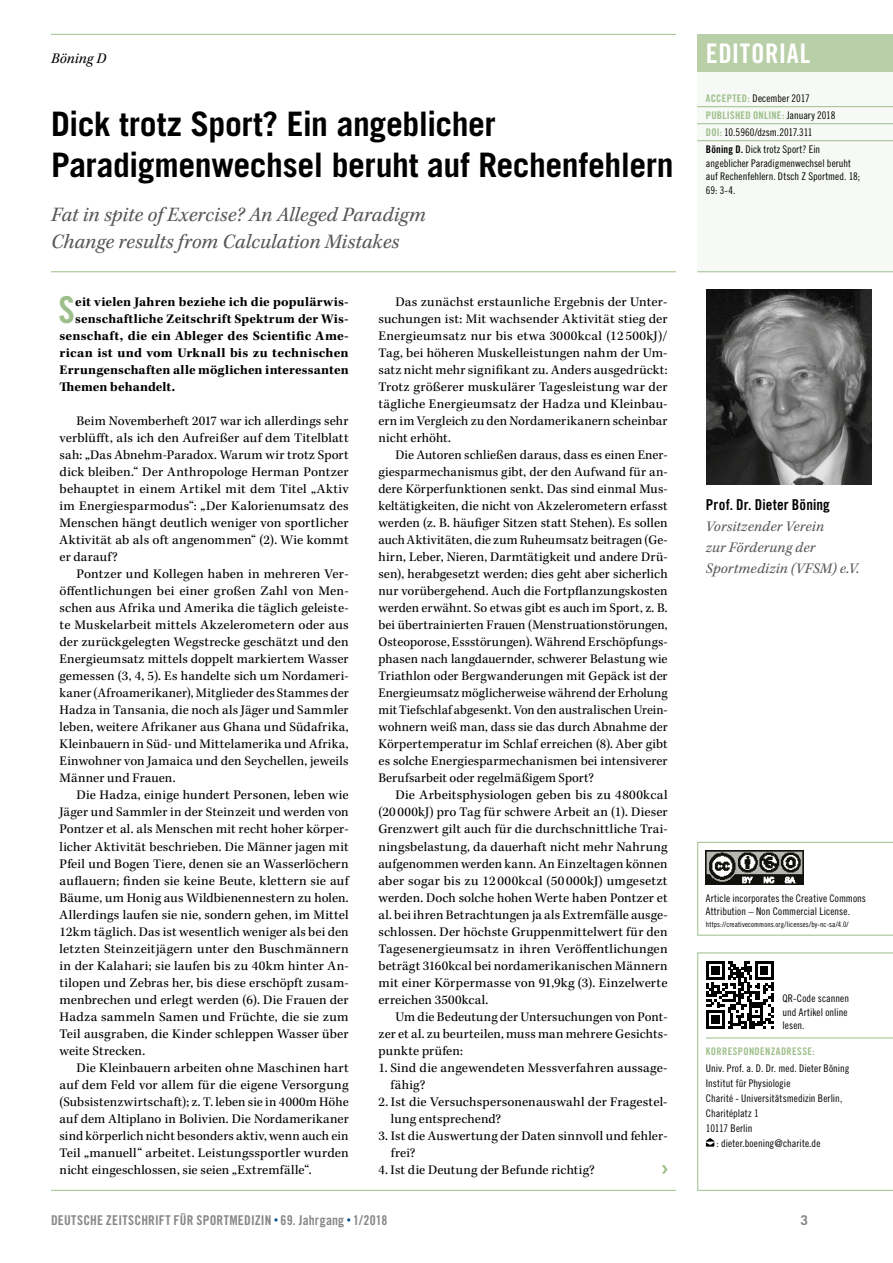
<style>
.page{position:relative;width:893px;height:1263px;background:#fff}
.page>*{position:absolute;margin:0;border:0;box-sizing:border-box;transform-origin:0 0}
.t1{font:37.05px "Trade Gothic LT Std Bd Cn 20";color:#9ebf8b}
.t2{font:700 33.75px/40.5px "Trade Gothic LT Std";letter-spacing:-.015em;color:#000}
.t3{font:27px "Trade Gothic LT Std Bd Cn 20";letter-spacing:.02em;color:#fff}
.t4{font:italic 21px/27px "Kepler Std";letter-spacing:.005em;color:#575756}
.t5{font:italic 15px/21px "Kepler Std";letter-spacing:.01em;color:#575756}
.t6{font:15px "Trade Gothic LT Std Bd Cn 20";letter-spacing:.005em;color:#000}
.t7{font:italic 15px "Kepler Std";letter-spacing:.01em;color:#000}
.t8{font:13.5px/17px "Kepler Std";letter-spacing:.01em;color:#000;text-align:justify}
.t9{font:700 13.5px "Kepler Std";letter-spacing:.01em;color:#000}
.t10{font:13.5px "Trade Gothic LT Std Bd Cn 20";letter-spacing:.015em;color:#878787}
.t11{font:700 13.5px "Trade Gothic LT Std";color:#878787}
.t12{font:10.5px/13.5px "Trade Gothic LT Std Cn 18";letter-spacing:.01em;color:#000}
.t13{font:10.5px "Trade Gothic LT Std Bd Cn 20";letter-spacing:.03em;color:#9ebf8b}
.t14{font:7.5px "Trade Gothic LT Std Cn 18";letter-spacing:.015em;color:#000}
.s1{font-family:"Trade Gothic LT Std Bd Cn 20";color:#9ebf8b}
.s2{font-family:"Trade Gothic LT Std Cn 18";color:#000}
.s3{font-family:"Trade Gothic LT Std Bd Cn 20"}
</style>
<div class="page">
<div style="left:697px;top:34px;width:196px;height:38px;background:#b9cfa8"></div>
<div style="left:697px;top:72px;width:196px;height:200px;background:#f6f9f5"></div>
<hr style="left:697px;top:271px;width:196px;height:1px;background:#9ebf8b">
<hr style="left:697px;top:106px;width:196px;height:1px;background:#9ebf8b">
<hr style="left:697px;top:123px;width:196px;height:1px;background:#9ebf8b">
<hr style="left:697px;top:140px;width:196px;height:1px;background:#9ebf8b">
<hr style="left:51px;top:271px;width:625px;height:1px;background:#9ebf8b">
<hr style="left:51px;top:34px;width:625px;height:1px;background:#9ebf8b">
<hr style="left:51px;top:1190px;width:625px;height:1px;background:#9ebf8b">
<svg style="left:697px;top:952px;width:196px;height:239px"></svg>
<svg style="left:662px;top:1165px;width:6px;height:9px"></svg>
<svg style="left:706px;top:1138px;width:8px;height:8px"></svg>
<img style="left:706px;top:289px;width:166px;height:196px">
<svg style="left:697px;top:842px;width:196px;height:93px"></svg>
<svg style="left:706px;top:961px;width:68px;height:68px"></svg>
<p class="t7" style="left:51px;top:50px;width:57px">Böning D</p>
<h2 class="t2" style="left:51px;top:103px;width:624px">Dick trotz Sport? Ein angeblicher<br>Paradigmenwechsel beruht auf Rechenfehlern</h2>
<h3 class="t4" style="left:51px;top:202px;width:376px">Fat in spite of Exercise? An Alleged Paradigm<br>Change results from Calculation Mistakes</h3>
<h1 class="t1" style="left:58px;top:287px;width:18px">S</h1>
<p class="t9" style="left:75px;top:294px;width:275px">eit vielen Jahren beziehe ich die populärwis-</p>
<p class="t9" style="left:75px;top:311px;width:275px">senschaftliche Zeitschrift Spektrum der Wis-</p>
<p class="t9" style="left:60px;top:328px;width:291px">senschaft, die ein Ableger des Scientific Ame-</p>
<p class="t9" style="left:60px;top:345px;width:291px">rican ist und vom Urknall bis zu technischen</p>
<p class="t9" style="left:60px;top:362px;width:291px">Errungenschaften alle möglichen interessanten</p>
<p class="t9" style="left:60px;top:379px;width:117px">Themen behandelt.</p>
<p class="t8" style="left:60px;top:413px;width:291px;text-indent:17px">Beim Novemberheft 2017 war ich allerdings sehr verblüfft, als ich den Aufreißer auf dem Titelblatt sah: „Das Abnehm-Paradox. Warum wir trotz Sport dick bleiben.“ Der Anthropologe Herman Pontzer behauptet in einem Artikel mit dem Titel „Aktiv im Energiesparmodus“: „Der Kalorienumsatz des Menschen hängt deutlich weniger von sportlicher Aktivität ab als oft angenommen“ (2). Wie kommt er darauf?</p>
<p class="t8" style="left:60px;top:566px;width:291px;text-indent:17px">Pontzer und Kollegen haben in mehreren Ver&shy;öffentlichungen bei einer großen Zahl von Men&shy;schen aus Afrika und Amerika die täglich geleiste&shy;te Muskelarbeit mittels Akzelerometern oder aus der zurückgelegten Wegstrecke geschätzt und den Energieumsatz mittels doppelt markiertem Wasser gemessen (3, 4, 5). Es handelte sich um Nordameri&shy;kaner (Afroamerikaner), Mitglieder des Stammes der Hadza in Tansania, die noch als Jäger und Sammler leben, weitere Afrikaner aus Ghana und Südafrika, Kleinbauern in Süd- und Mittelamerika und Afrika, Einwohner von Jamaica und den Seychellen, jeweils Männer und Frauen.</p>
<p class="t8" style="left:60px;top:787px;width:291px;text-indent:17px">Die Hadza, einige hundert Personen, leben wie Jäger und Sammler in der Steinzeit und werden von Pontzer et al. als Menschen mit recht hoher körper&shy;licher Aktivität beschrieben. Die Männer jagen mit Pfeil und Bogen Tiere, denen sie an Wasserlöchern auflauern; finden sie keine Beute, klettern sie auf Bäume, um Honig aus Wildbienennestern zu holen.<br>Allerdings laufen sie nie, sondern gehen, im Mittel 12km täglich. Das ist wesentlich weniger als bei den letzten Steinzeitjägern unter den Buschmännern in der Kalahari; sie laufen bis zu 40km hinter An&shy;tilopen und Zebras her, bis diese erschöpft zusam&shy;menbrechen und erlegt werden (6). Die Frauen der Hadza sammeln Samen und Früchte, die sie zum Teil ausgraben, die Kinder schleppen Wasser über weite Strecken.</p>
<p class="t8" style="left:60px;top:1059px;width:291px;text-indent:17px">Die Kleinbauern arbeiten ohne Maschinen hart auf dem Feld vor allem für die eigene Versorgung (Subsistenzwirtschaft); z. T. leben sie in 4000m Höhe auf dem Altiplano in Bolivien. Die Nordamerikaner sind körperlich nicht besonders aktiv, wenn auch ein Teil „manuell“ arbeitet. Leistungssportler wurden nicht eingeschlossen, sie seien „Extremfälle“.</p>
<p class="t8" style="left:378px;top:294px;width:291px;text-indent:17px">Das zunächst erstaunliche Ergebnis der Unter&shy;suchungen ist: Mit wachsender Aktivität stieg der Energieumsatz nur bis etwa 3000kcal (12 500kJ)/ Tag, bei höheren Muskelleistungen nahm der Um&shy;satz nicht mehr signifikant zu. Anders ausgedrückt:<br>Trotz größerer muskulärer Tagesleistung war der tägliche Energieumsatz der Hadza und Kleinbau&shy;ern im Vergleich zu den Nordamerikanern scheinbar nicht erhöht.</p>
<p class="t8" style="left:378px;top:447px;width:291px;text-indent:17px">Die Autoren schließen daraus, dass es einen Ener&shy;giesparmechanismus gibt, der den Aufwand für an&shy;dere Körperfunktionen senkt. Das sind einmal Mus&shy;keltätigkeiten, die nicht von Akzelerometern erfasst werden (z. B. häufiger Sitzen statt Stehen). Es sollen auch Aktivitäten, die zum Ruheumsatz beitragen (Ge&shy;hirn, Leber, Nieren, Darmtätigkeit und andere Drü&shy;sen), herabgesetzt werden; dies geht aber sicherlich nur vorübergehend. Auch die Fortpflanzungskosten werden erwähnt. So etwas gibt es auch im Sport, z. B. bei übertrainierten Frauen (Menstruationstörungen, Osteoporose, Essstörungen). Während Erschöpfungs&shy;phasen nach langdauernder, schwerer Belastung wie Triathlon oder Bergwanderungen mit Gepäck ist der Energieumsatz möglicherweise während der Erholung mit Tiefschlaf abgesenkt. Von den australischen Urein&shy;wohnern weiß man, dass sie das durch Abnahme der Körpertemperatur im Schlaf erreichen (8). Aber gibt es solche Energiesparmechanismen bei intensiverer Berufsarbeit oder regelmäßigem Sport?</p>
<p class="t8" style="left:378px;top:787px;width:291px;text-indent:17px">Die Arbeitsphysiologen geben bis zu 4800kcal (20 000kJ) pro Tag für schwere Arbeit an (1). Dieser Grenzwert gilt auch für die durchschnittliche Trai&shy;ningsbelastung, da dauerhaft nicht mehr Nahrung aufgenommen werden kann. An Einzeltagen können aber sogar bis zu 12 000kcal (50 000kJ) umgesetzt werden. Doch solche hohen Werte haben Pontzer et al. bei ihren Betrachtungen ja als Extremfälle ausge&shy;schlossen. Der höchste Gruppenmittelwert für den Tagesenergieumsatz in ihren Veröffentlichungen beträgt 3160kcal bei nordamerikanischen Männern mit einer Körpermasse von 91,9kg (3). Einzelwerte erreichen 3500kcal.</p>
<p class="t8" style="left:378px;top:1008px;width:291px;text-indent:17px">Um die Bedeutung der Untersuchungen von Pont&shy;zer et al. zu beurteilen, muss man mehrere Gesichts&shy;punkte prüfen:</p>
<p class="t8" style="left:390px;top:1059px;width:279px;text-indent:-12px">1. Sind die angewendeten Messverfahren aussage&shy;fähig?</p>
<p class="t8" style="left:391px;top:1093px;width:278px;text-indent:-12px">2. Ist die Versuchspersonenauswahl der Fragestel&shy;lung entsprechend?</p>
<p class="t8" style="left:391px;top:1127px;width:278px;text-indent:-12px">3. Ist die Auswertung der Daten sinnvoll und fehler&shy;frei?</p>
<p class="t8" style="left:378px;top:1161px;width:218px">4. Ist die Deutung der Befunde richtig?</p>
<h3 class="t3" style="left:706px;top:37px;width:106px">EDITORIAL</h3>
<p class="t12" style="left:706px;top:91px;width:105px"><span class="s1">ACCEPTED:</span> December 2017</p>
<p class="t13" style="left:706px;top:109px;width:131px">PUBLISHED ONLINE: <span class="s2">January 2018</span></p>
<p class="t12" style="left:706px;top:125px;width:108px"><span class="s1">DOI:</span> 10.5960/dzsm.2017.311</p>
<p class="t12" style="left:706px;top:142px;width:156px"><span class="s3">Böning D.</span> Dick trotz Sport? Ein angeblicher Paradigmenwechsel beruht auf Rechenfehlern. Dtsch Z Sportmed. 18;<br>69: 3-4.</p>
<p class="t6" style="left:706px;top:496px;width:125px">Prof. Dr. Dieter Böning</p>
<p class="t5" style="left:706px;top:517px;width:155px">Vorsitzender Verein<br>zur Förderung der<br>Sportmedizin (VFSM) e.V.</p>
<p class="t12" style="left:706px;top:891px;width:162px">Article incorporates the Creative Commons<br>Attribution – Non Commercial License.</p>
<p class="t14" style="left:706px;top:920px;width:144px">https://creativecommons.org/licenses/by-nc-sa/4.0/</p>
<p class="t12" style="left:782px;top:991px;width:68px">QR-Code scannen und Artikel online lesen.</p>
<p class="t13" style="left:706px;top:1044px;width:111px">KORRESPONDENZADRESSE:</p>
<p class="t12" style="left:706px;top:1061px;width:145px">Univ. Prof. a. D. Dr. med. Dieter Böning</p>
<p class="t12" style="left:706px;top:1076px;width:86px">Institut für Physiologie</p>
<p class="t12" style="left:706px;top:1091px;width:138px">Charité - Universitätsmedizin Berlin,</p>
<p class="t12" style="left:706px;top:1106px;width:54px">Charitéplatz 1</p>
<p class="t12" style="left:706px;top:1121px;width:48px">10117 Berlin</p>
<p class="t12" style="left:716px;top:1136px;width:105px">: dieter.boening@charite.de</p>
<p class="t10" style="left:51px;top:1212px;width:338px">DEUTSCHE ZEITSCHRIFT FÜR SPORTMEDIZIN 69. Jahrgang 1/2018</p>
<p class="t11" style="left:800px;top:1211px;width:9px">3</p>
</div>
